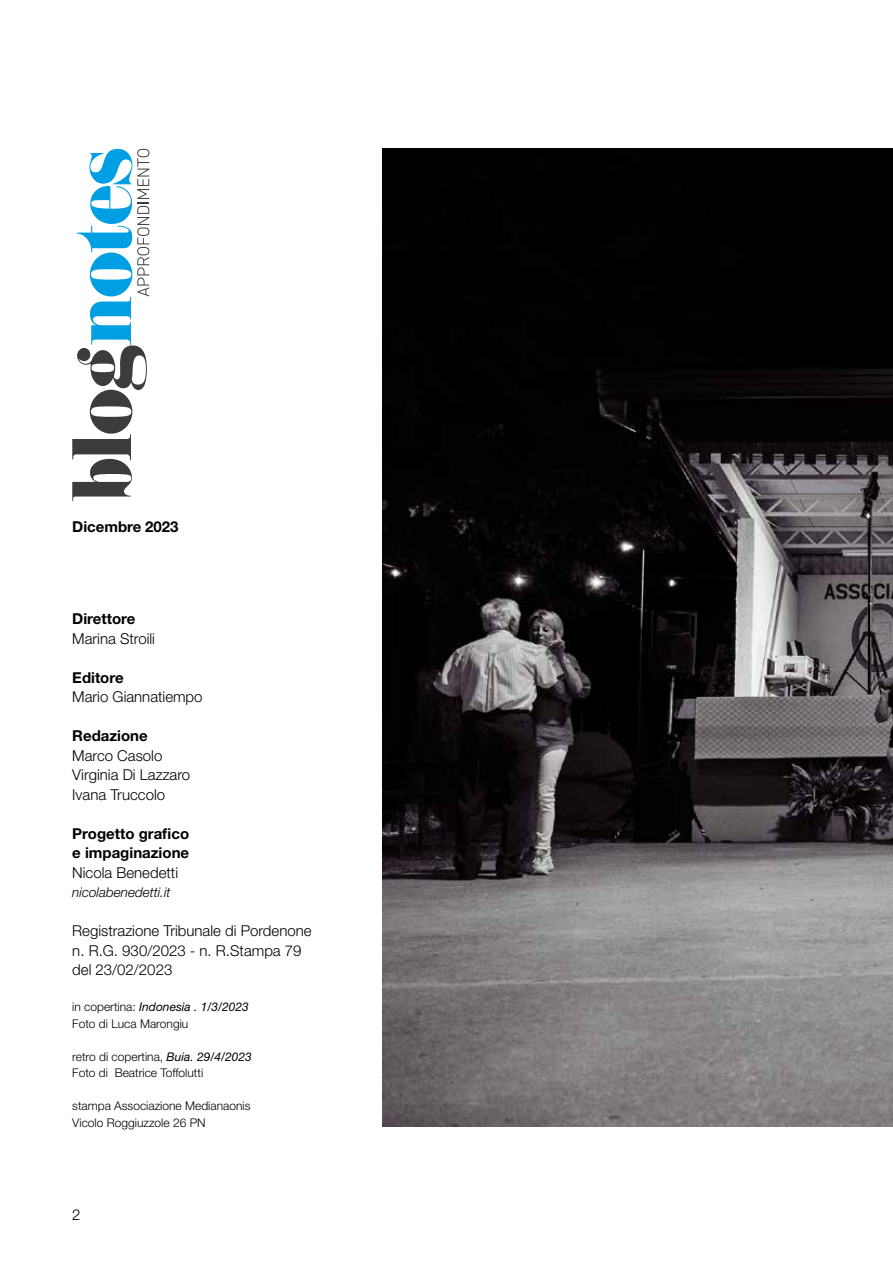
<style>
.page{position:relative;width:893px;height:1263px;background:#fff}
.page>*{position:absolute;margin:0;border:0;box-sizing:border-box;transform-origin:0 0}
.t1{font:300 15px/19.5px "Helvetica Neue LT Std";color:#000}
.t2{font:700 15px/19.5px "Helvetica Neue LT Std";color:#000}
.t3{font:italic 300 13.5px "Helvetica Neue LT Std";color:#000}
.t4{font:300 12px/16.5px "Helvetica Neue LT Std";color:#000}
.s1{font-weight:400;font-style:italic}
</style>
<div class="page">
<img style="left:383px;top:149px;width:510px;height:978px">
<svg style="left:72px;top:149px;width:77px;height:352px"></svg>
<p class="t2" style="left:72px;top:516px;width:108px">Dicembre 2023</p>
<p class="t2" style="left:72px;top:609px;width:65px">Direttore</p>
<p class="t1" style="left:72px;top:628px;width:84px">Marina Stroili</p>
<p class="t2" style="left:72px;top:667px;width:53px">Editore</p>
<p class="t1" style="left:72px;top:687px;width:132px">Mario Giannatiempo</p>
<p class="t2" style="left:72px;top:726px;width:77px">Redazione</p>
<p class="t1" style="left:72px;top:745px;width:119px">Marco Casolo<br>Virginia Di Lazzaro<br>Ivana Truccolo</p>
<p class="t2" style="left:72px;top:823px;width:118px">Progetto grafico e impaginazione</p>
<p class="t1" style="left:72px;top:862px;width:107px">Nicola Benedetti</p>
<p class="t3" style="left:72px;top:884px;width:100px">nicolabenedetti.it</p>
<p class="t1" style="left:72px;top:921px;width:241px">Registrazione Tribunale di Pordenone n. R.G. 930/2023 - n. R.Stampa 79 del 23/02/2023</p>
<p class="t4" style="left:72px;top:999px;width:178px">in copertina: <span class="s1">Indonesia . 1/3/2023<br></span>Foto di Luca Marongiu</p>
<p class="t4" style="left:72px;top:1048px;width:181px">retro di copertina, <span class="s1">Buia. 29/4/2023<br></span>Foto di Beatrice Toffolutti</p>
<p class="t4" style="left:72px;top:1098px;width:180px">stampa Associazione Medianaonis<br>Vicolo Roggiuzzole 26 PN</p>
<p class="t1" style="left:72px;top:1205px;width:10px">2</p>
</div>
